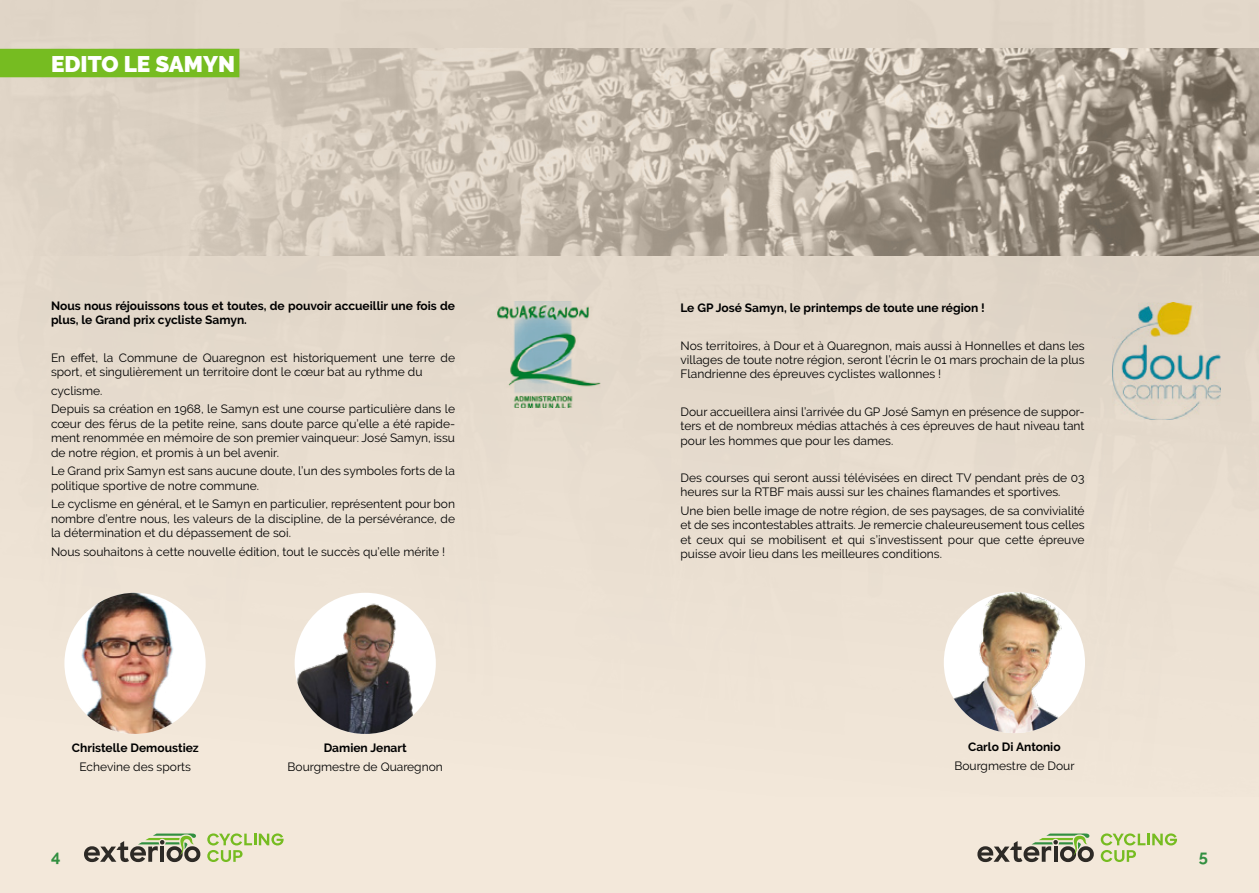
<style>
.page{position:relative;width:1259px;height:893px;background:#fff}
.page>*{position:absolute;margin:0;border:0;box-sizing:border-box;transform-origin:0 0}
.t1{font:900 22.5px "Raleway";color:#fff}
.t2{font:700 16.5px "Raleway";color:#318f40}
.t3{font:12px/14.4px "Raleway";color:#000;text-align:justify}
.t4{font:700 12px/14.4px "Raleway";color:#000}
</style>
<div class="page">
<div style="left:0;top:0;width:629px;height:893px;background:#f3e8da"></div>
<div style="left:629px;top:0;width:630px;height:893px;background:#f3e8da"></div>
<img style="left:0;top:0;width:1259px;height:734px">
<div style="left:491px;top:297px;width:115px;height:115px;background:#e5dacc;border-radius:6px"></div>
<img style="left:497px;top:302px;width:103px;height:105px">
<div style="left:1106px;top:301px;width:120px;height:120px;background:#e0d5c8;border-radius:6px"></div>
<img style="left:1113px;top:302px;width:107px;height:117px">
<img style="left:64px;top:593px;width:142px;height:141px;border-radius:71px">
<img style="left:295px;top:595px;width:141px;height:139px">
<img style="left:947px;top:592px;width:135px;height:141px">
<img style="left:0;top:49px;width:1259px;height:206px">
<div style="left:0;top:49px;width:239px;height:28px;background:#76bc21"></div>
<svg style="left:207px;top:833px;width:77px;height:29px"></svg>
<svg style="left:84px;top:833px;width:116px;height:29px"></svg>
<svg style="left:1100px;top:833px;width:77px;height:29px"></svg>
<svg style="left:977px;top:833px;width:116px;height:29px"></svg>
<h1 class="t1" style="left:51px;top:51px;width:186px">EDITO LE SAMYN</h1>
<p class="t4" style="left:51px;top:299px;width:405px">Nous nous réjouissons tous et toutes, de pouvoir accueillir une fois de plus, le Grand prix cycliste Samyn.</p>
<p class="t3" style="left:51px;top:350px;width:405px">En effet, la Commune de Quaregnon est historiquement une terre de sport, et singulièrement un territoire dont le cœur bat au rythme du</p>
<p class="t3" style="left:51px;top:381px;width:405px;line-height:18.6px">cyclisme.<br>Depuis sa création en 1968, le Samyn est une course particulière dans le</p>
<p class="t3" style="left:51px;top:416px;width:405px">cœur des férus de la petite reine, sans doute parce qu’elle a été rapide&shy;ment renommée en mémoire de son premier vainqueur: José Samyn, issu de notre région, et promis à un bel avenir.</p>
<p class="t3" style="left:51px;top:464px;width:405px">Le Grand prix Samyn est sans aucune doute, l’un des symboles forts de la politique sportive de notre commune.</p>
<p class="t3" style="left:51px;top:497px;width:405px">Le cyclisme en général, et le Samyn en particulier, représentent pour bon nombre d’entre nous, les valeurs de la discipline, de la persévérance, de la détermination et du dépassement de soi.</p>
<p class="t3" style="left:51px;top:544px;width:396px">Nous souhaitons à cette nouvelle édition, tout le succès qu’elle mérite !</p>
<p class="t4" style="left:680px;top:301px;width:306px">Le GP José Samyn, le printemps de toute une région !</p>
<p class="t3" style="left:680px;top:338px;width:405px">Nos territoires, à Dour et à Quaregnon, mais aussi à Honnelles et dans les villages de toute notre région, seront l’écrin le 01 mars prochain de la plus Flandrienne des épreuves cyclistes wallonnes !</p>
<p class="t3" style="left:680px;top:404px;width:405px">Dour accueillera ainsi l’arrivée du GP José Samyn en présence de suppor&shy;ters et de nombreux médias attachés à ces épreuves de haut niveau tant pour les hommes que pour les dames.</p>
<p class="t3" style="left:680px;top:470px;width:405px">Des courses qui seront aussi télévisées en direct TV pendant près de 03 heures sur la RTBF mais aussi sur les chaines flamandes et sportives.</p>
<p class="t3" style="left:680px;top:503px;width:405px">Une bien belle image de notre région, de ses paysages, de sa convivialité et de ses incontestables attraits. Je remercie chaleureusement tous celles et ceux qui se mobilisent et qui s’investissent pour que cette épreuve puisse avoir lieu dans les meilleures conditions.</p>
<p class="t4" style="left:72px;top:740px;width:128px">Christelle Demoustiez</p>
<p class="t3" style="left:80px;top:759px;width:113px">Echevine des sports</p>
<p class="t4" style="left:324px;top:740px;width:85px">Damien Jenart</p>
<p class="t3" style="left:288px;top:759px;width:157px">Bourgmestre de Quaregnon</p>
<p class="t4" style="left:968px;top:740px;width:94px">Carlo Di Antonio</p>
<p class="t3" style="left:954px;top:758px;width:122px">Bourgmestre de Dour</p>
<h2 class="t2" style="left:51px;top:847px;width:11px">4</h2>
<h2 class="t2" style="left:1198px;top:847px;width:11px">5</h2>
</div>
